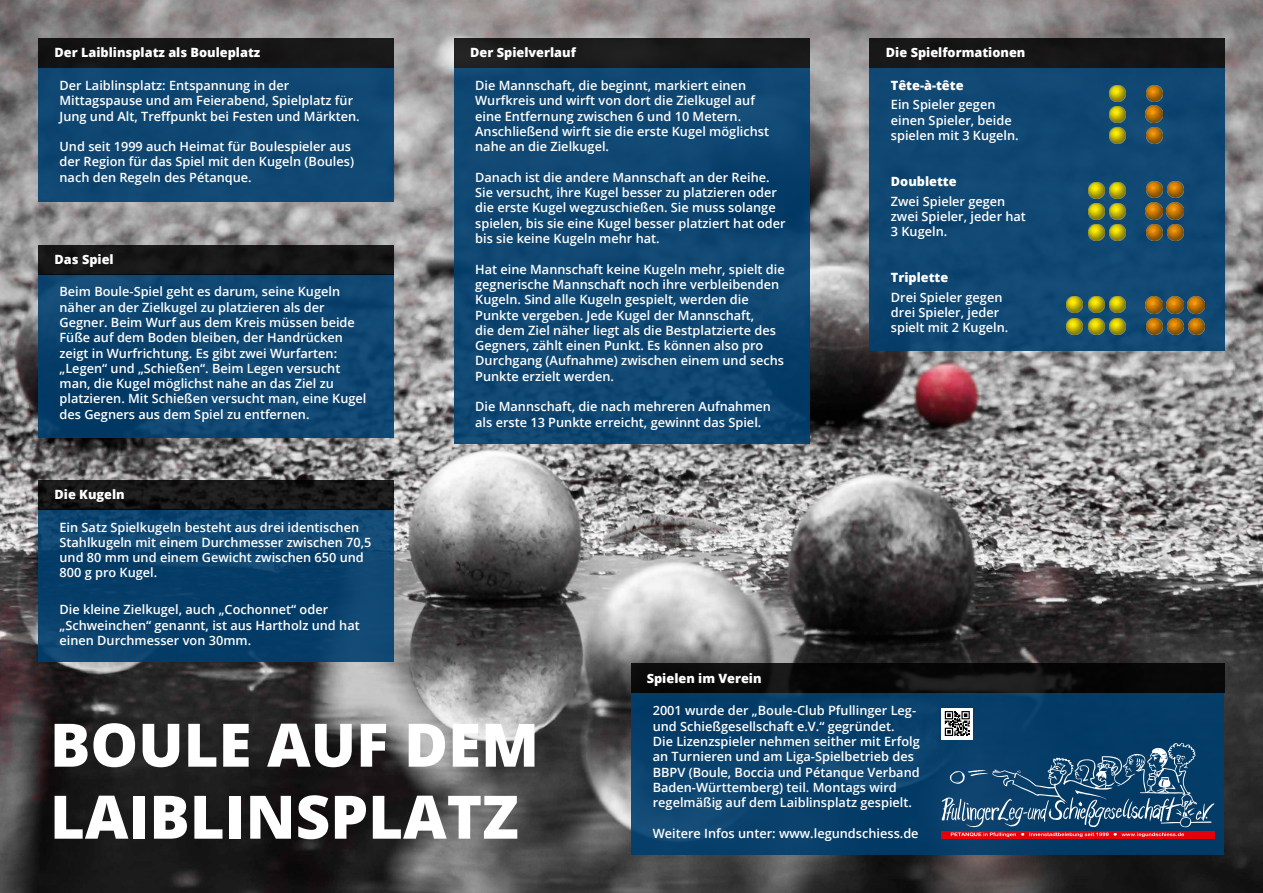
<style>
.page{position:relative;width:1263px;height:893px;background:#fff}
.page>*{position:absolute;margin:0;border:0;box-sizing:border-box;transform-origin:0 0}
.t1{font:800 60px/72px "Open Sans";color:#fff}
.t2{font:600 12.75px/15.3px "Open Sans";color:#fff}
.t3{font:800 12.75px "Open Sans";color:#fff}
</style>
<div class="page">
<img style="left:0;top:0;width:1263px;height:893px">
<div style="left:38px;top:68px;width:355px;height:134px;background:#104773"></div>
<div style="left:38px;top:38px;width:355px;height:30px;background:#161616"></div>
<div style="left:38px;top:510px;width:355px;height:152px;background:linear-gradient(to right,#08406c,#0d4571)"></div>
<svg style="left:38px;top:480px;width:355px;height:30px;background:#161616"></svg>
<div style="left:38px;top:274px;width:355px;height:163px;background:linear-gradient(to right,#08406c,#114874)"></div>
<div style="left:38px;top:245px;width:355px;height:29px;background:#171717"></div>
<div style="left:454px;top:68px;width:355px;height:375px;background:#0f4773"></div>
<div style="left:454px;top:38px;width:355px;height:30px;background:#1a1a1a"></div>
<div style="left:631px;top:693px;width:593px;height:162px;background:#073e6a"></div>
<svg style="left:631px;top:663px;width:594px;height:30px;background:#0c0b0b"></svg>
<div style="left:941px;top:831px;width:273px;height:7px;background:#e3000b"></div>
<svg style="left:941px;top:743px;width:273px;height:94px"></svg>
<div style="left:941px;top:708px;width:32px;height:31px;background:#fff"></div>
<svg style="left:945px;top:711px;width:25px;height:25px"></svg>
<div style="left:870px;top:68px;width:355px;height:282px;background:#104874"></div>
<div style="left:870px;top:38px;width:355px;height:30px;background:#161616"></div>
<img style="left:1109px;top:107px;width:16px;height:16px">
<img style="left:1109px;top:128px;width:16px;height:16px">
<img style="left:1109px;top:86px;width:16px;height:16px">
<img style="left:1145px;top:106px;width:17px;height:17px">
<img style="left:1146px;top:128px;width:16px;height:16px">
<img style="left:1146px;top:85px;width:16px;height:16px">
<img style="left:1109px;top:203px;width:16px;height:16px">
<img style="left:1109px;top:224px;width:16px;height:16px">
<img style="left:1109px;top:183px;width:16px;height:15px">
<img style="left:1145px;top:203px;width:17px;height:17px">
<img style="left:1146px;top:224px;width:16px;height:16px">
<img style="left:1146px;top:182px;width:16px;height:16px">
<img style="left:1088px;top:203px;width:16px;height:16px">
<img style="left:1088px;top:224px;width:16px;height:16px">
<img style="left:1088px;top:183px;width:16px;height:15px">
<img style="left:1167px;top:203px;width:17px;height:17px">
<img style="left:1168px;top:224px;width:16px;height:16px">
<img style="left:1168px;top:182px;width:16px;height:16px">
<img style="left:1109px;top:297px;width:16px;height:16px">
<img style="left:1109px;top:318px;width:16px;height:16px">
<img style="left:1145px;top:296px;width:17px;height:17px">
<img style="left:1146px;top:318px;width:16px;height:16px">
<img style="left:1088px;top:297px;width:16px;height:16px">
<img style="left:1088px;top:318px;width:16px;height:16px">
<img style="left:1167px;top:296px;width:17px;height:17px">
<img style="left:1168px;top:318px;width:16px;height:16px">
<img style="left:1067px;top:297px;width:16px;height:16px">
<img style="left:1067px;top:318px;width:16px;height:16px">
<img style="left:1188px;top:296px;width:17px;height:17px">
<img style="left:1189px;top:318px;width:16px;height:16px">
<p class="t3" style="left:55px;top:43px;width:207px">Der Laiblinsplatz als Bouleplatz</p>
<p class="t2" style="left:60px;top:77px;width:302px">Der Laiblinsplatz: Entspannung in der<br>Mittagspause und am Feierabend, Spielplatz für<br>Jung und Alt, Treffpunkt bei Festen und Märkten.</p>
<p class="t2" style="left:60px;top:139px;width:296px">Und seit 1999 auch Heimat für Boulespieler aus der Region für das Spiel mit den Kugeln (Boules) nach den Regeln des Pétanque.</p>
<p class="t3" style="left:55px;top:249px;width:61px">Das Spiel</p>
<p class="t2" style="left:60px;top:284px;width:308px">Beim Boule-Spiel geht es darum, seine Kugeln näher an der Zielkugel zu platzieren als der Gegner. Beim Wurf aus dem Kreis müssen beide Füße auf dem Boden bleiben, der Handrücken zeigt in Wurfrichtung. Es gibt zwei Wurfarten: „Legen“ und „Schießen“. Beim Legen versucht man, die Kugel möglichst nahe an das Ziel zu platzieren. Mit Schießen versucht man, eine Kugel des Gegners aus dem Spiel zu entfernen.</p>
<p class="t3" style="left:55px;top:484px;width:72px">Die Kugeln</p>
<p class="t2" style="left:60px;top:519px;width:313px">Ein Satz Spielkugeln besteht aus drei identischen Stahlkugeln mit einem Durchmesser zwischen 70,5 und 80 mm und einem Gewicht zwischen 650 und 800 g pro Kugel.</p>
<p class="t2" style="left:60px;top:602px;width:302px">Die kleine Zielkugel, auch „Cochonnet“ oder „Schweinchen“ genannt, ist aus Hartholz und hat einen Durchmesser von 30mm.</p>
<p class="t3" style="left:470px;top:43px;width:107px">Der Spielverlauf</p>
<p class="t2" style="left:475px;top:77px;width:295px">Die Mannschaft, die beginnt, markiert einen Wurfkreis und wirft von dort die Zielkugel auf eine Entfernung zwischen 6 und 10 Metern.<br>Anschließend wirft sie die erste Kugel möglichst nahe an die Zielkugel.</p>
<p class="t2" style="left:475px;top:169px;width:312px">Danach ist die andere Mannschaft an der Reihe.<br>Sie versucht, ihre Kugel besser zu platzieren oder die erste Kugel wegzuschießen. Sie muss solange spielen, bis sie eine Kugel besser platziert hat oder bis sie keine Kugeln mehr hat.</p>
<p class="t2" style="left:475px;top:261px;width:311px">Hat eine Mannschaft keine Kugeln mehr, spielt die gegnerische Mannschaft noch ihre verbleibenden Kugeln. Sind alle Kugeln gespielt, werden die Punkte vergeben. Jede Kugel der Mannschaft,<br>die dem Ziel näher liegt als die Bestplatzierte des Gegners, zählt einen Punkt. Es können also pro Durchgang (Aufnahme) zwischen einem und sechs Punkte erzielt werden.</p>
<p class="t2" style="left:475px;top:399px;width:297px">Die Mannschaft, die nach mehreren Aufnahmen als erste 13 Punkte erreicht, gewinnt das Spiel.</p>
<p class="t3" style="left:647px;top:668px;width:116px">Spielen im Verein</p>
<p class="t3" style="left:886px;top:43px;width:141px">Die Spielformationen</p>
<p class="t3" style="left:891px;top:76px;width:74px">Tête-à-tête</p>
<p class="t2" style="left:891px;top:97px;width:129px">Ein Spieler gegen einen Spieler, beide spielen mit 3 Kugeln.</p>
<p class="t3" style="left:891px;top:172px;width:67px">Doublette</p>
<p class="t2" style="left:891px;top:193px;width:137px">Zwei Spieler gegen zwei Spieler, jeder hat<br>3 Kugeln.</p>
<p class="t3" style="left:891px;top:268px;width:59px">Triplette</p>
<p class="t2" style="left:891px;top:289px;width:119px">Drei Spieler gegen drei Spieler, jeder spielt mit 2 Kugeln.</p>
<h1 class="t1" style="left:50px;top:706px;width:491px">BOULE AUF DEM<br>LAIBLINSPLATZ</h1>
<p class="t2" style="left:653px;top:703px;width:269px">2001 wurde der „Boule-Club Pfullinger Leg&shy;und Schießgesellschaft e.V.“ gegründet.<br>Die Lizenzspieler nehmen seither mit Erfolg an Turnieren und am Liga-Spielbetrieb des BBPV (Boule, Boccia und Pétanque Verband Baden-Württemberg) teil. Montags wird regelmäßig auf dem Laiblinsplatz gespielt.</p>
<p class="t2" style="left:653px;top:825px;width:267px">Weitere Infos unter: www.legundschiess.de</p>
</div>
